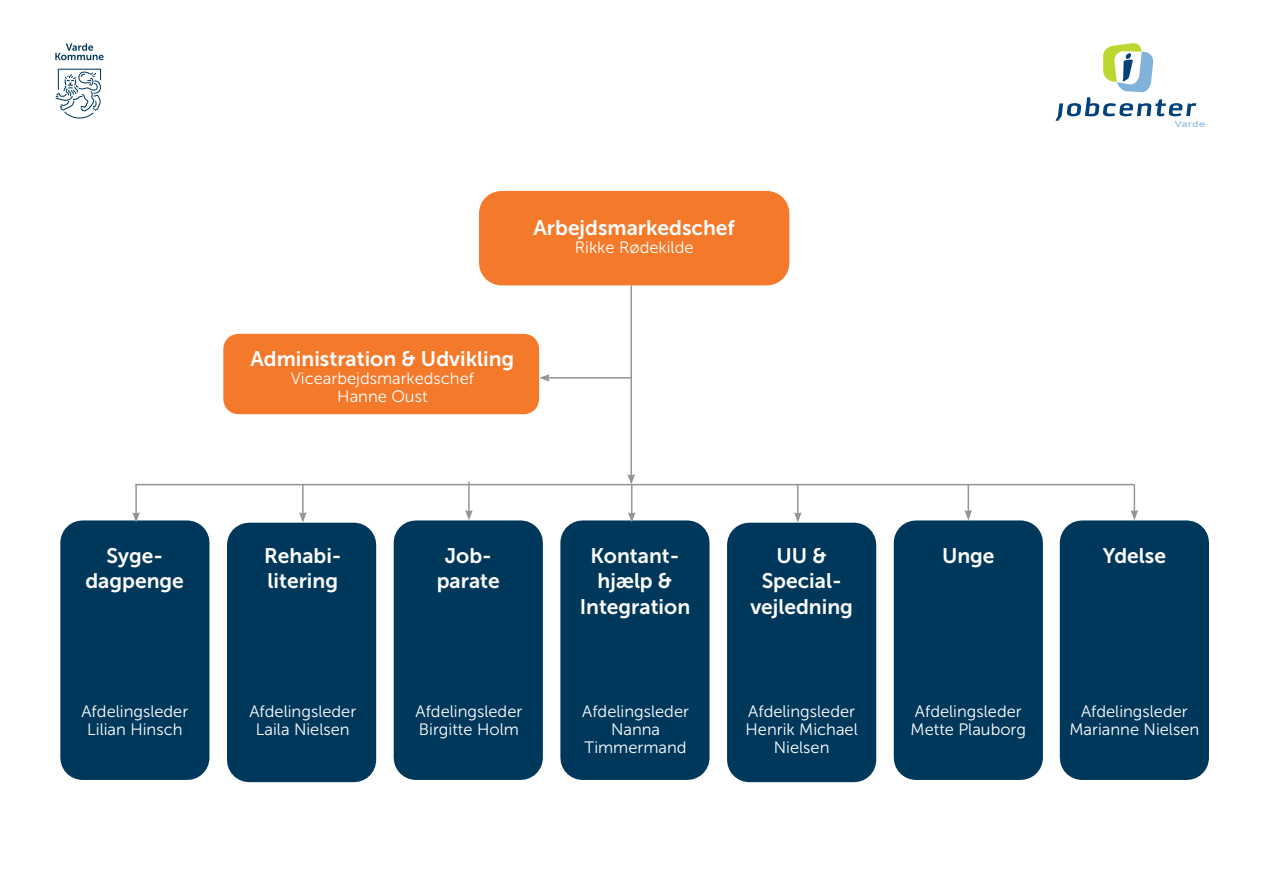
<style>
.page{position:relative;width:1263px;height:893px;background:#fff}
.page>*{position:absolute;margin:0;border:0;box-sizing:border-box;transform-origin:0 0}
.t1{font:21px "Museo Sans 700";color:#fff}
.t2{font:16.5px "Museo Sans 300";color:#fff}
.t3{font:8.55px "Arial";letter-spacing:.06em;color:#80b2da;scale:1.25 1}
</style>
<div class="page">
<div style="left:479px;top:191px;width:310px;height:94px;background:#f4792a"></div>
<div style="left:223px;top:334px;width:316px;height:80px;background:#f4792b"></div>
<hr style="left:135px;top:484px;width:999px;height:1px;background:#939598">
<hr style="left:967px;top:485px;width:2px;height:27px;background:#939598">
<svg style="left:964px;top:510px;width:8px;height:10px"></svg>
<svg style="left:1130px;top:485px;width:8px;height:35px"></svg>
<div style="left:1082px;top:543px;width:105px;height:215px;background:#00385c"></div>
<div style="left:1060px;top:520px;width:149px;height:260px;border:44px solid #00385c"></div>
<div style="left:82px;top:543px;width:105px;height:215px;background:#00385c"></div>
<div style="left:60px;top:520px;width:149px;height:260px;border:44px solid #00385c"></div>
<div style="left:227px;top:523px;width:149px;height:259px;background:#00385c"></div>
<div style="left:394px;top:520px;width:149px;height:260px;background:#00385c"></div>
<div style="left:560px;top:520px;width:149px;height:260px;background:#00385c"></div>
<div style="left:727px;top:523px;width:149px;height:259px;background:#00385c"></div>
<div style="left:894px;top:520px;width:149px;height:260px;background:#00385c"></div>
<hr style="left:797px;top:484px;width:1px;height:30px;background:#939598">
<svg style="left:794px;top:512px;width:8px;height:11px"></svg>
<hr style="left:135px;top:484px;width:2px;height:30px;background:#939598">
<svg style="left:132px;top:512px;width:8px;height:11px"></svg>
<hr style="left:302px;top:484px;width:2px;height:30px;background:#939598">
<svg style="left:299px;top:512px;width:8px;height:11px"></svg>
<hr style="left:468px;top:482px;width:2px;height:30px;background:#939598">
<svg style="left:465px;top:510px;width:8px;height:10px"></svg>
<hr style="left:631px;top:484px;width:1px;height:30px;background:#939598">
<svg style="left:628px;top:512px;width:8px;height:11px"></svg>
<hr style="left:630px;top:285px;width:2px;height:191px;background:#939598">
<svg style="left:627px;top:474px;width:8px;height:10px"></svg>
<hr style="left:547px;top:377px;width:84px;height:2px;background:#939598">
<svg style="left:539px;top:374px;width:11px;height:8px"></svg>
<svg style="left:1055px;top:43px;width:141px;height:78px"></svg>
<svg style="left:55px;top:43px;width:49px;height:17px"></svg>
<svg style="left:55px;top:69px;width:46px;height:50px"></svg>
<p class="t1" style="left:106px;top:544px;width:58px">Syge-</p>
<p class="t1" style="left:85px;top:569px;width:100px">dagpenge</p>
<p class="t2" style="left:81px;top:702px;width:108px">Afdelingsleder</p>
<p class="t2" style="left:87px;top:720px;width:97px">Lilian Hinsch</p>
<p class="t1" style="left:533px;top:216px;width:203px">Arbejdsmarkedschef</p>
<p class="t2" style="left:575px;top:238px;width:120px">Rikke Rødekilde</p>
<p class="t1" style="left:250px;top:347px;width:265px">Administration &amp; Udvikling</p>
<p class="t2" style="left:291px;top:369px;width:185px">Vicearbejdsmarkedschef</p>
<p class="t2" style="left:337px;top:387px;width:92px">Hanne Oust</p>
<p class="t3" style="left:1175px;top:119px;width:26px">Varde</p>
<p class="t1" style="left:776px;top:544px;width:52px">UU &amp;</p>
<p class="t1" style="left:762px;top:569px;width:81px">Special-</p>
<p class="t1" style="left:750px;top:595px;width:104px">vejledning</p>
<p class="t1" style="left:264px;top:544px;width:79px">Rehabi-</p>
<p class="t1" style="left:942px;top:544px;width:54px">Unge</p>
<p class="t1" style="left:1103px;top:544px;width:65px">Ydelse</p>
<p class="t1" style="left:268px;top:569px;width:72px">litering</p>
<p class="t1" style="left:445px;top:544px;width:49px">Job-</p>
<p class="t1" style="left:437px;top:569px;width:64px">parate</p>
<p class="t1" style="left:590px;top:544px;width:90px">Kontant-</p>
<p class="t1" style="left:598px;top:569px;width:76px">hjælp &amp;</p>
<p class="t1" style="left:580px;top:595px;width:112px">Integration</p>
<p class="t2" style="left:249px;top:702px;width:108px">Afdelingsleder</p>
<p class="t2" style="left:256px;top:720px;width:95px">Laila Nielsen</p>
<p class="t2" style="left:415px;top:702px;width:108px">Afdelingsleder</p>
<p class="t2" style="left:419px;top:720px;width:101px">Birgitte Holm</p>
<p class="t2" style="left:582px;top:702px;width:108px">Afdelingsleder</p>
<p class="t2" style="left:611px;top:720px;width:51px">Nanna</p>
<p class="t2" style="left:585px;top:738px;width:103px">Timmermand</p>
<p class="t2" style="left:748px;top:702px;width:108px">Afdelingsleder</p>
<p class="t2" style="left:745px;top:720px;width:114px">Henrik Michael</p>
<p class="t2" style="left:774px;top:738px;width:57px">Nielsen</p>
<p class="t2" style="left:915px;top:702px;width:108px">Afdelingsleder</p>
<p class="t2" style="left:910px;top:720px;width:117px">Mette Plauborg</p>
<p class="t2" style="left:1081px;top:702px;width:108px">Afdelingsleder</p>
<p class="t2" style="left:1069px;top:720px;width:131px">Marianne Nielsen</p>
</div>
